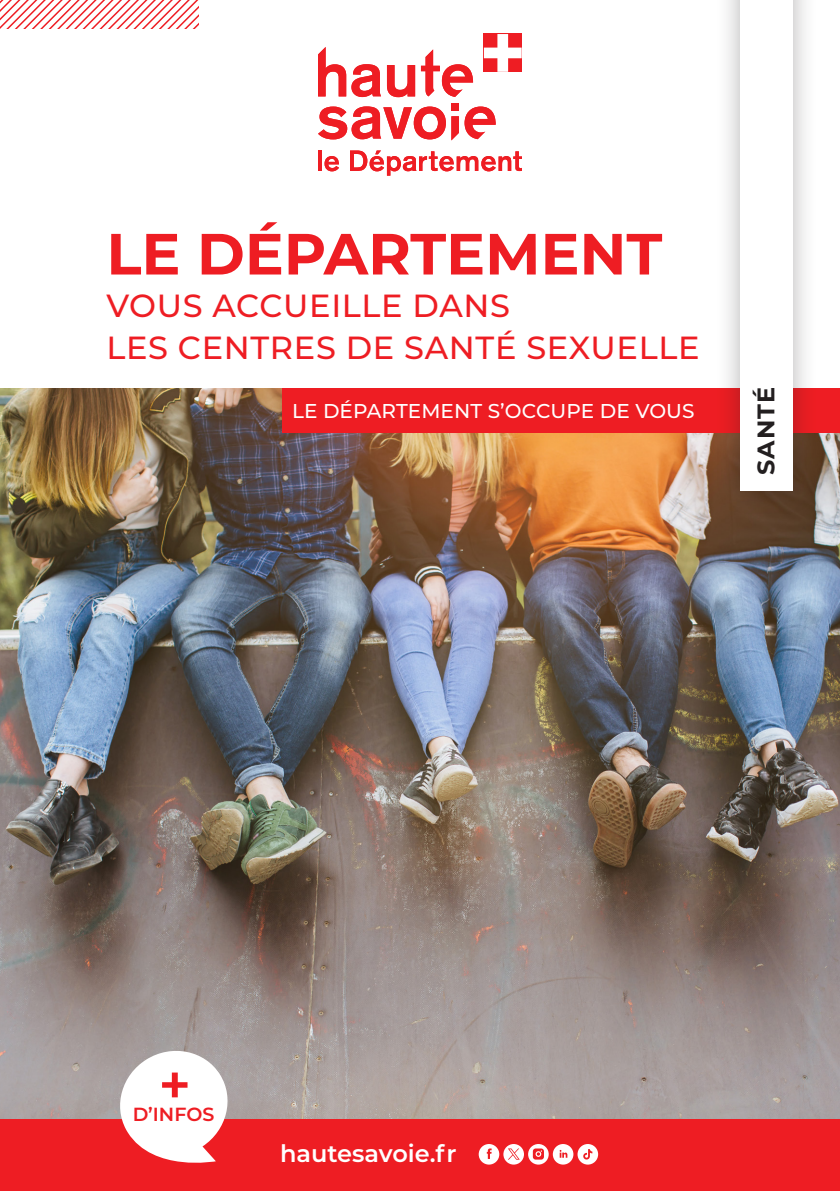
<style>
.page{position:relative;width:840px;height:1191px;background:#fff}
.page>*{position:absolute;margin:0;border:0;box-sizing:border-box;transform-origin:0 0}
.t1{font:700 58px "Montserrat";color:#ee1d23}
.t2{font:600 55px "Montserrat";color:#ee1d23}
.t3{font:500 32px/42px "Montserrat";letter-spacing:.02em;color:#ee1d23}
.t4{font:600 24px "Montserrat";color:#fff}
.t5{font:700 24px "Montserrat";color:#231f20}
.t6{font:500 20px "Montserrat";letter-spacing:.005em;color:#fff}
.t7{font:600 19px "Montserrat";color:#ee1d23}
</style>
<div class="page">
<img style="left:0;top:388px;width:839px;height:731px">
<div style="left:281px;top:388px;width:558px;height:45px;background:#ee1d23"></div>
<div style="left:714px;top:0;width:103px;height:516px;background:#231f20;opacity:.34"></div>
<div style="left:739px;top:0;width:53px;height:491px;background:#fff"></div>
<svg style="left:464px;top:107px;width:31px;height:32px"></svg>
<svg style="left:318px;top:47px;width:63px;height:50px"></svg>
<svg style="left:318px;top:106px;width:127px;height:33px"></svg>
<svg style="left:451px;top:116px;width:7px;height:24px"></svg>
<svg style="left:387px;top:49px;width:86px;height:48px"></svg>
<div style="left:451px;top:104px;width:7px;height:7px;background:#ee1d23"></div>
<hr style="left:318px;top:150px;width:3px;height:21px;background:#ee1d23">
<svg style="left:324px;top:156px;width:15px;height:15px"></svg>
<svg style="left:350px;top:150px;width:171px;height:26px"></svg>
<svg style="left:521px;top:34px;width:1px;height:38px"></svg>
<svg style="left:483px;top:34px;width:38px;height:38px"></svg>
<svg style="left:0;top:0;width:199px;height:28px"></svg>
<div style="left:0;top:1119px;width:839px;height:72px;background:#ee1d23"></div>
<svg style="left:113px;top:1043px;width:122px;height:120px"></svg>
<svg style="left:528px;top:1144px;width:20px;height:20px"></svg>
<svg style="left:532px;top:1148px;width:11px;height:11px"></svg>
<div style="left:503px;top:1144px;width:20px;height:20px;background:#fff;border-radius:50%"></div>
<div style="left:478px;top:1144px;width:21px;height:20px;background:#fff;border-radius:50%"></div>
<svg style="left:486px;top:1148px;width:5px;height:11px"></svg>
<svg style="left:552px;top:1144px;width:21px;height:20px"></svg>
<div style="left:577px;top:1144px;width:20px;height:20px;background:#fff;border-radius:50%"></div>
<svg style="left:583px;top:1149px;width:9px;height:10px"></svg>
<svg style="left:508px;top:1148px;width:11px;height:11px"></svg>
<h1 class="t1" style="left:106px;top:212px;width:557px">LE DÉPARTEMENT</h1>
<p class="t3" style="left:106px;top:283px;width:594px">VOUS ACCUEILLE DANS<br>LES CENTRES DE SANTÉ SEXUELLE</p>
<p class="t6" style="left:292px;top:396px;width:404px">LE DÉPARTEMENT S’OCCUPE DE VOUS</p>
<p class="t5" style="left:748px;top:475px;width:89px;rotate:-90deg">SANTÉ</p>
<h2 class="t2" style="left:158px;top:1045px;width:34px">+</h2>
<p class="t7" style="left:133px;top:1101px;width:83px">D’INFOS</p>
<p class="t4" style="left:280px;top:1136px;width:178px">hautesavoie.fr</p>
</div>
